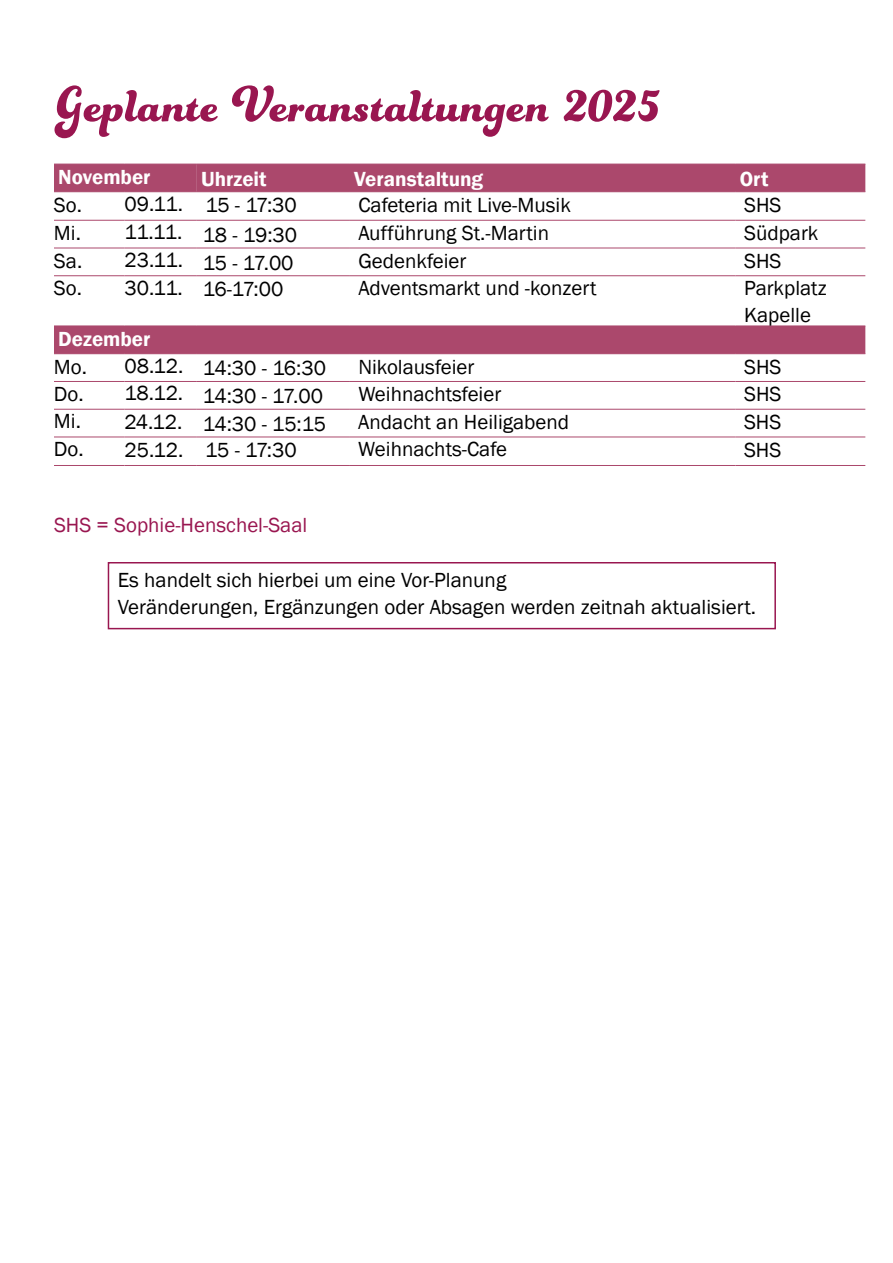
<style>
.page{position:relative;width:893px;height:1263px;background:#fff}
.page>*{position:absolute;margin:0;border:0;box-sizing:border-box;transform-origin:0 0}
.t1{font:54px "Funkydori";letter-spacing:.025em;color:#991650}
.t2{font:21px/27px "Franklin Gothic";color:#000}
.t3{font:600 21px "Franklin Gothic";color:#fff}
.t4{font:21px "Franklin Gothic";color:#991650}
</style>
<div class="page">
<svg style="left:54px;top:165px;width:811px;height:188px"></svg>
<div style="left:197px;top:165px;width:668px;height:26px;background:#ab486c"></div>
<hr style="left:197px;top:191px;width:153px;height:1px;background:#ab486c">
<hr style="left:350px;top:191px;width:386px;height:1px;background:#ab486c">
<hr style="left:736px;top:191px;width:129px;height:1px;background:#ab486c">
<hr style="left:54px;top:191px;width:71px;height:1px;background:#ab486c">
<hr style="left:125px;top:191px;width:72px;height:1px;background:#ab486c">
<hr style="left:54px;top:220px;width:71px;height:1px;background:#ab486c">
<hr style="left:125px;top:220px;width:72px;height:1px;background:#ab486c">
<hr style="left:197px;top:220px;width:153px;height:1px;background:#ab486c">
<hr style="left:350px;top:220px;width:386px;height:1px;background:#ab486c">
<hr style="left:736px;top:220px;width:129px;height:1px;background:#ab486c">
<hr style="left:54px;top:248px;width:71px;height:1px;background:#ab486c">
<hr style="left:125px;top:248px;width:72px;height:1px;background:#ab486c">
<hr style="left:197px;top:248px;width:153px;height:1px;background:#ab486c">
<hr style="left:350px;top:248px;width:386px;height:1px;background:#ab486c">
<hr style="left:736px;top:248px;width:129px;height:1px;background:#ab486c">
<hr style="left:54px;top:275px;width:71px;height:1px;background:#ab486c">
<hr style="left:125px;top:275px;width:72px;height:1px;background:#ab486c">
<hr style="left:197px;top:275px;width:153px;height:1px;background:#ab486c">
<hr style="left:350px;top:275px;width:386px;height:1px;background:#ab486c">
<hr style="left:736px;top:275px;width:129px;height:1px;background:#ab486c">
<hr style="left:54px;top:326px;width:71px;height:1px;background:#ab486c">
<hr style="left:125px;top:326px;width:72px;height:1px;background:#ab486c">
<hr style="left:197px;top:326px;width:153px;height:1px;background:#ab486c">
<hr style="left:350px;top:326px;width:386px;height:1px;background:#ab486c">
<hr style="left:736px;top:326px;width:129px;height:1px;background:#ab486c">
<hr style="left:54px;top:353px;width:71px;height:1px;background:#ab486c">
<hr style="left:125px;top:353px;width:72px;height:1px;background:#ab486c">
<hr style="left:197px;top:353px;width:153px;height:1px;background:#ab486c">
<hr style="left:350px;top:353px;width:386px;height:1px;background:#ab486c">
<hr style="left:736px;top:353px;width:129px;height:1px;background:#ab486c">
<hr style="left:54px;top:381px;width:71px;height:1px;background:#ab486c">
<hr style="left:125px;top:381px;width:72px;height:1px;background:#ab486c">
<hr style="left:197px;top:381px;width:153px;height:1px;background:#ab486c">
<hr style="left:350px;top:381px;width:386px;height:1px;background:#ab486c">
<hr style="left:736px;top:381px;width:129px;height:1px;background:#ab486c">
<hr style="left:54px;top:409px;width:71px;height:1px;background:#ab486c">
<hr style="left:125px;top:409px;width:72px;height:1px;background:#ab486c">
<hr style="left:197px;top:409px;width:153px;height:1px;background:#ab486c">
<hr style="left:350px;top:409px;width:386px;height:1px;background:#ab486c">
<hr style="left:736px;top:409px;width:129px;height:1px;background:#ab486c">
<hr style="left:54px;top:437px;width:71px;height:1px;background:#ab486c">
<hr style="left:125px;top:437px;width:72px;height:1px;background:#ab486c">
<hr style="left:197px;top:437px;width:153px;height:1px;background:#ab486c">
<hr style="left:350px;top:437px;width:386px;height:1px;background:#ab486c">
<hr style="left:736px;top:437px;width:129px;height:1px;background:#ab486c">
<hr style="left:54px;top:465px;width:71px;height:1px;background:#ab486c">
<hr style="left:125px;top:465px;width:72px;height:1px;background:#ab486c">
<hr style="left:197px;top:465px;width:153px;height:1px;background:#ab486c">
<hr style="left:350px;top:465px;width:386px;height:1px;background:#ab486c">
<hr style="left:736px;top:465px;width:129px;height:1px;background:#ab486c">
<hr style="left:54px;top:164px;width:71px;height:1px;background:#ab486c">
<hr style="left:125px;top:164px;width:72px;height:1px;background:#ab486c">
<hr style="left:197px;top:164px;width:153px;height:1px;background:#ab486c">
<hr style="left:350px;top:164px;width:386px;height:1px;background:#ab486c">
<hr style="left:736px;top:164px;width:129px;height:1px;background:#ab486c">
<div style="left:108px;top:562px;width:668px;height:67px;border:2px solid #991650"></div>
<h1 class="t1" style="left:55px;top:71px;width:605px">Geplante Veranstaltungen 2025</h1>
<p class="t3" style="left:58px;top:164px;width:94px">November</p>
<p class="t3" style="left:201px;top:166px;width:67px">Uhrzeit</p>
<p class="t3" style="left:354px;top:166px;width:131px">Veranstaltung</p>
<p class="t3" style="left:740px;top:166px;width:30px">Ort</p>
<p class="t2" style="left:54px;top:192px;width:244px">So. 09.11. 15 - 17:30</p>
<p class="t2" style="left:358px;top:192px;width:214px">Cafeteria mit Live-Musik</p>
<p class="t2" style="left:744px;top:192px;width:39px">SHS</p>
<p class="t2" style="left:54px;top:220px;width:245px">Mi. 11.11. 18 - 19:30</p>
<p class="t2" style="left:358px;top:220px;width:192px">Aufführung St.-Martin</p>
<p class="t2" style="left:744px;top:220px;width:76px">Südpark</p>
<p class="t2" style="left:54px;top:248px;width:241px">Sa. 23.11. 15 - 17.00</p>
<p class="t2" style="left:358px;top:248px;width:110px">Gedenkfeier</p>
<p class="t2" style="left:744px;top:248px;width:39px">SHS</p>
<p class="t2" style="left:54px;top:275px;width:231px">So. 30.11. 16-17:00</p>
<p class="t2" style="left:358px;top:275px;width:240px">Adventsmarkt und -konzert</p>
<p class="t2" style="left:744px;top:275px;width:84px">Parkplatz<br>Kapelle</p>
<p class="t3" style="left:58px;top:326px;width:94px">Dezember</p>
<p class="t2" style="left:54px;top:355px;width:274px">Mo. 08.12. 14:30 - 16:30</p>
<p class="t2" style="left:358px;top:354px;width:118px">Nikolausfeier</p>
<p class="t2" style="left:744px;top:354px;width:39px">SHS</p>
<p class="t2" style="left:54px;top:383px;width:271px">Do. 18.12. 14:30 - 17.00</p>
<p class="t2" style="left:358px;top:381px;width:144px">Weihnachtsfeier</p>
<p class="t2" style="left:744px;top:381px;width:39px">SHS</p>
<p class="t2" style="left:54px;top:411px;width:274px">Mi. 24.12. 14:30 - 15:15</p>
<p class="t2" style="left:358px;top:409px;width:212px">Andacht an Heiligabend</p>
<p class="t2" style="left:744px;top:409px;width:39px">SHS</p>
<p class="t2" style="left:54px;top:437px;width:244px">Do. 25.12. 15 - 17:30</p>
<p class="t2" style="left:358px;top:436px;width:150px">Weihnachts-Cafe</p>
<p class="t2" style="left:744px;top:437px;width:39px">SHS</p>
<p class="t4" style="left:54px;top:512px;width:255px">SHS = Sophie-Henschel-Saal</p>
<p class="t2" style="left:118px;top:567px;width:640px">Es handelt sich hierbei um eine Vor-Planung<br>Veränderungen, Ergänzungen oder Absagen werden zeitnah aktualisiert.</p>
</div>
